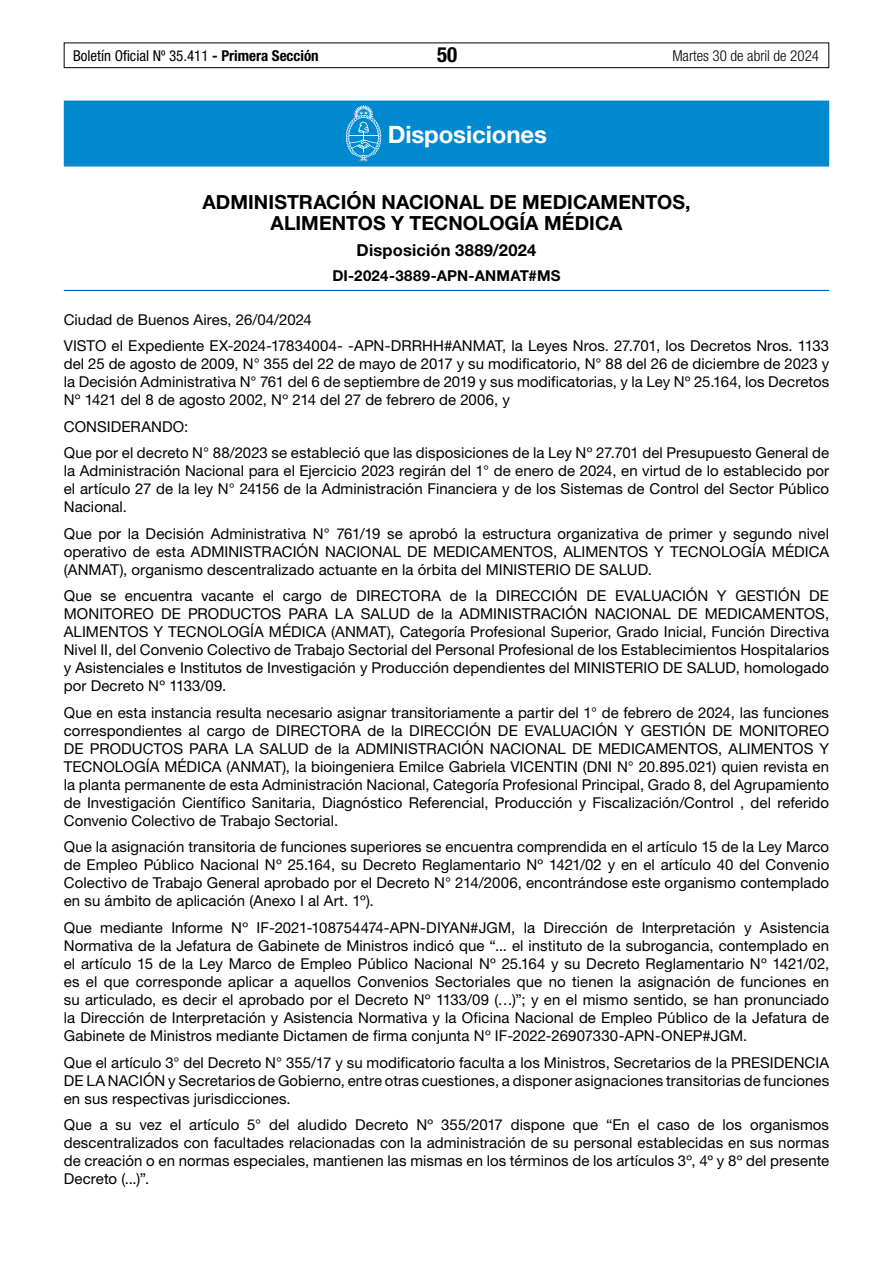
<style>
.page{position:relative;width:893px;height:1263px;background:#fff}
.page>*{position:absolute;margin:0;border:0;box-sizing:border-box;transform-origin:0 0}
.t1{font:700 24px "Helvetica Neue LT Std";letter-spacing:-.005em;color:#fff}
.t2{font:700 condensed 21px "Helvetica Neue LT Std";color:#000}
.t3{font:700 19.5px/21px "Helvetica Neue LT Std";letter-spacing:.005em;color:#000;text-align:center}
.t4{font:700 16.5px "Helvetica Neue LT Std";letter-spacing:.01em;color:#000}
.t5{font:15px/18px "Helvetica Neue LT Std";letter-spacing:.005em;color:#000;text-align:justify}
.t6{font:condensed 15px "Helvetica Neue LT Std";color:#000}
.t7{font:700 15px "Helvetica Neue LT Std";letter-spacing:.015em;color:#000}
.t8{font:300 condensed 15px "Helvetica Neue LT Std";color:#000}
.s1{font-weight:700}
</style>
<div class="page">
<div style="left:64px;top:43px;width:765px;height:25px;border:1px solid #000"></div>
<div style="left:64px;top:101px;width:765px;height:66px;background:#0089cf"></div>
<hr style="left:64px;top:290px;width:765px;height:1px;background:#0066b3">
<svg style="left:346px;top:105px;width:35px;height:56px"></svg>
<p class="t6" style="left:73px;top:47px;width:247px">Boletín Oficial Nº 35.411 <span class="s1">- Primera Sección</span></p>
<h2 class="t2" style="left:437px;top:42px;width:22px">50</h2>
<p class="t8" style="left:672px;top:47px;width:148px">Martes 30 de abril de 2024</p>
<h1 class="t1" style="left:388px;top:120px;width:161px">Disposiciones</h1>
<h3 class="t3" style="left:202px;top:191px;width:490px">ADMINISTRACIÓN NACIONAL DE MEDICAMENTOS,<br>ALIMENTOS Y TECNOLOGÍA MÉDICA</h3>
<p class="t4" style="left:357px;top:240px;width:181px">Disposición 3889/2024</p>
<p class="t7" style="left:332px;top:267px;width:230px">DI-2024-3889-APN-ANMAT#MS</p>
<p class="t5" style="left:64px;top:306px;width:767px;line-height:26.5px">Ciudad de Buenos Aires, 26/04/2024<br>VISTO el Expediente EX-2024-17834004- -APN-DRRHH#ANMAT, la Leyes Nros. 27.701, los Decretos Nros. 1133</p>
<p class="t5" style="left:64px;top:355px;width:767px">del 25 de agosto de 2009, N° 355 del 22 de mayo de 2017 y su modificatorio, N° 88 del 26 de diciembre de 2023 y la Decisión Administrativa N° 761 del 6 de septiembre de 2019 y sus modificatorias, y la Ley Nº 25.164, los Decretos Nº 1421 del 8 de agosto 2002, Nº 214 del 27 de febrero de 2006, y</p>
<p class="t5" style="left:64px;top:413px;width:767px;line-height:26.5px">CONSIDERANDO:<br>Que por el decreto N° 88/2023 se estableció que las disposiciones de la Ley Nº 27.701 del Presupuesto General de</p>
<p class="t5" style="left:64px;top:462px;width:767px">la Administración Nacional para el Ejercicio 2023 regirán del 1° de enero de 2024, en virtud de lo establecido por el artículo 27 de la ley N° 24156 de la Administración Financiera y de los Sistemas de Control del Sector Público Nacional.</p>
<p class="t5" style="left:64px;top:524px;width:767px">Que por la Decisión Administrativa N° 761/19 se aprobó la estructura organizativa de primer y segundo nivel operativo de esta ADMINISTRACIÓN NACIONAL DE MEDICAMENTOS, ALIMENTOS Y TECNOLOGÍA MÉDICA (ANMAT), organismo descentralizado actuante en la órbita del MINISTERIO DE SALUD.</p>
<p class="t5" style="left:64px;top:587px;width:767px">Que se encuentra vacante el cargo de DIRECTORA de la DIRECCIÓN DE EVALUACIÓN Y GESTIÓN DE MONITOREO DE PRODUCTOS PARA LA SALUD de la ADMINISTRACIÓN NACIONAL DE MEDICAMENTOS, ALIMENTOS Y TECNOLOGÍA MÉDICA (ANMAT), Categoría Profesional Superior, Grado Inicial, Función Directiva Nivel II, del Convenio Colectivo de Trabajo Sectorial del Personal Profesional de los Establecimientos Hospitalarios y Asistenciales e Institutos de Investigación y Producción dependientes del MINISTERIO DE SALUD, homologado por Decreto Nº 1133/09.</p>
<p class="t5" style="left:64px;top:703px;width:767px">Que en esta instancia resulta necesario asignar transitoriamente a partir del 1° de febrero de 2024, las funciones correspondientes al cargo de DIRECTORA de la DIRECCIÓN DE EVALUACIÓN Y GESTIÓN DE MONITOREO DE PRODUCTOS PARA LA SALUD de la ADMINISTRACIÓN NACIONAL DE MEDICAMENTOS, ALIMENTOS Y TECNOLOGÍA MÉDICA (ANMAT), la bioingeniera Emilce Gabriela VICENTIN (DNI N° 20.895.021) quien revista en la planta permanente de esta Administración Nacional, Categoría Profesional Principal, Grado 8, del Agrupamiento de Investigación Científico Sanitaria, Diagnóstico Referencial, Producción y Fiscalización/Control , del referido Convenio Colectivo de Trabajo Sectorial.</p>
<p class="t5" style="left:64px;top:838px;width:767px">Que la asignación transitoria de funciones superiores se encuentra comprendida en el artículo 15 de la Ley Marco de Empleo Público Nacional Nº 25.164, su Decreto Reglamentario Nº 1421/02 y en el artículo 40 del Convenio Colectivo de Trabajo General aprobado por el Decreto N° 214/2006, encontrándose este organismo contemplado en su ámbito de aplicación (Anexo I al Art. 1º).</p>
<p class="t5" style="left:64px;top:918px;width:767px">Que mediante Informe Nº IF-2021-108754474-APN-DIYAN#JGM, la Dirección de Interpretación y Asistencia Normativa de la Jefatura de Gabinete de Ministros indicó que “... el instituto de la subrogancia, contemplado en el artículo 15 de la Ley Marco de Empleo Público Nacional Nº 25.164 y su Decreto Reglamentario Nº 1421/02, es el que corresponde aplicar a aquellos Convenios Sectoriales que no tienen la asignación de funciones en su articulado, es decir el aprobado por el Decreto Nº 1133/09 (…)”; y en el mismo sentido, se han pronunciado la Dirección de Interpretación y Asistencia Normativa y la Oficina Nacional de Empleo Público de la Jefatura de Gabinete de Ministros mediante Dictamen de firma conjunta Nº IF-2022-26907330-APN-ONEP#JGM.</p>
<p class="t5" style="left:64px;top:1053px;width:767px">Que el artículo 3° del Decreto N° 355/17 y su modificatorio faculta a los Ministros, Secretarios de la PRESIDENCIA DE LA NACIÓN y Secretarios de Gobierno, entre otras cuestiones, a disponer asignaciones transitorias de funciones en sus respectivas jurisdicciones.</p>
<p class="t5" style="left:64px;top:1115px;width:767px">Que a su vez el artículo 5° del aludido Decreto Nº 355/2017 dispone que “En el caso de los organismos descentralizados con facultades relacionadas con la administración de su personal establecidas en sus normas de creación o en normas especiales, mantienen las mismas en los términos de los artículos 3º, 4º y 8º del presente Decreto (...)”.</p>
</div>
